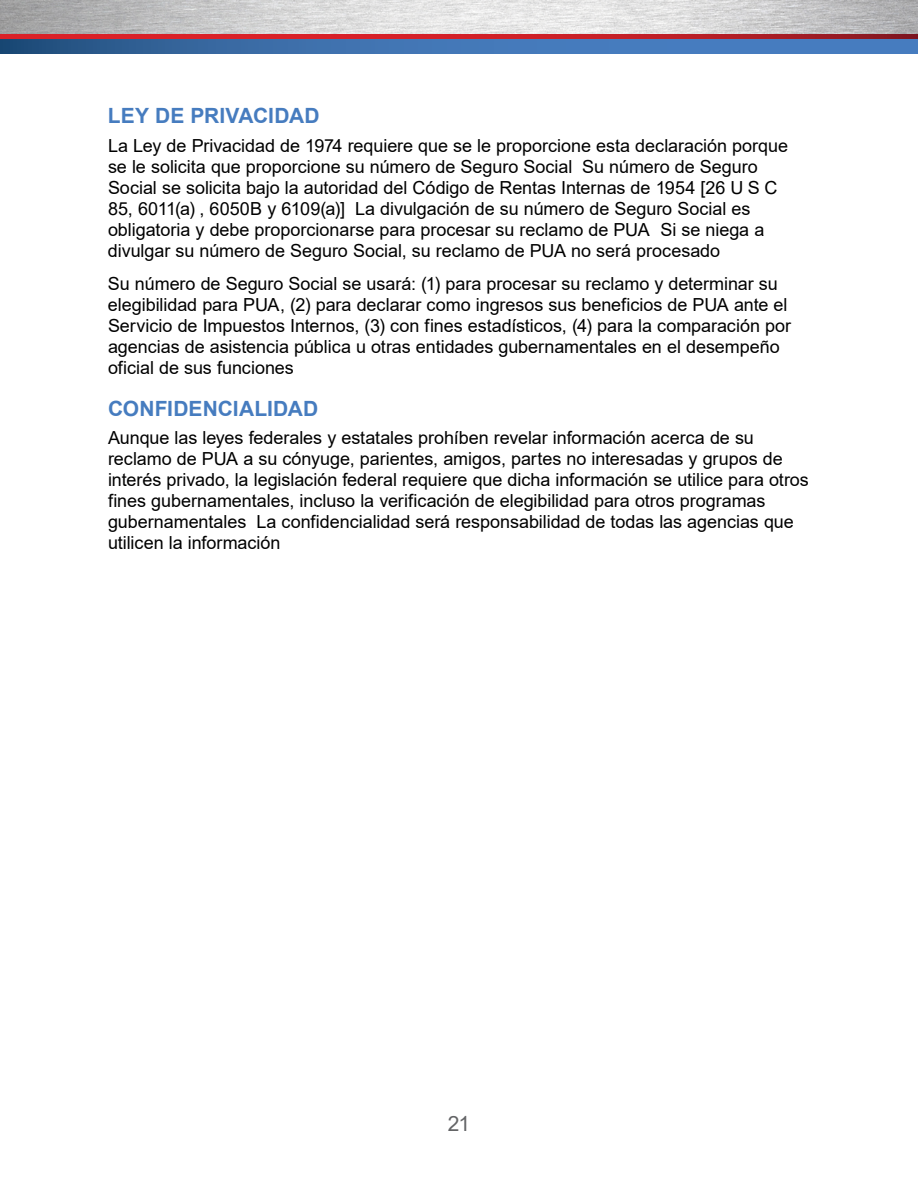
<style>
.page{position:relative;width:918px;height:1188px;background:#fff}
.page>*{position:absolute;margin:0;border:0;box-sizing:border-box;transform-origin:0 0}
.t1{font:700 21px "Arial";letter-spacing:.005em;color:#467cbf}
.t2{font:21px "Arial";color:#636466}
.t3{font:18px/21px "Arial";letter-spacing:-.005em;color:#000}
</style>
<div class="page">
<svg style="left:0;top:38px;width:918px;height:15px;background:#466ba4"></svg>
<svg style="left:0;top:34px;width:918px;height:4px;background:#c61f26"></svg>
<img style="left:0;top:0;width:918px;height:34px">
<p class="t1" style="left:108px;top:101px;width:213px">LEY DE PRIVACIDAD</p>
<p class="t3" style="left:108px;top:135px;width:682px">La Ley de Privacidad de 1974 requiere que se le proporcione esta declaración porque se le solicita que proporcione su número de Seguro Social Su número de Seguro Social se solicita bajo la autoridad del Código de Rentas Internas de 1954 [26 U S C 85, 6011(a) , 6050B y 6109(a)] La divulgación de su número de Seguro Social es obligatoria y debe proporcionarse para procesar su reclamo de PUA Si se niega a divulgar su número de Seguro Social, su reclamo de PUA no será procesado</p>
<p class="t3" style="left:108px;top:273px;width:685px">Su número de Seguro Social se usará: (1) para procesar su reclamo y determinar su elegibilidad para PUA, (2) para declarar como ingresos sus beneficios de PUA ante el Servicio de Impuestos Internos, (3) con fines estadísticos, (4) para la comparación por agencias de asistencia pública u otras entidades gubernamentales en el desempeño oficial de sus funciones</p>
<p class="t1" style="left:108px;top:394px;width:212px">CONFIDENCIALIDAD</p>
<p class="t3" style="left:108px;top:427px;width:702px">Aunque las leyes federales y estatales prohíben revelar información acerca de su reclamo de PUA a su cónyuge, parientes, amigos, partes no interesadas y grupos de interés privado, la legislación federal requiere que dicha información se utilice para otros fines gubernamentales, incluso la verificación de elegibilidad para otros programas gubernamentales La confidencialidad será responsabilidad de todas las agencias que utilicen la información</p>
<p class="t2" style="left:448px;top:1109px;width:24px">21</p>
</div>
